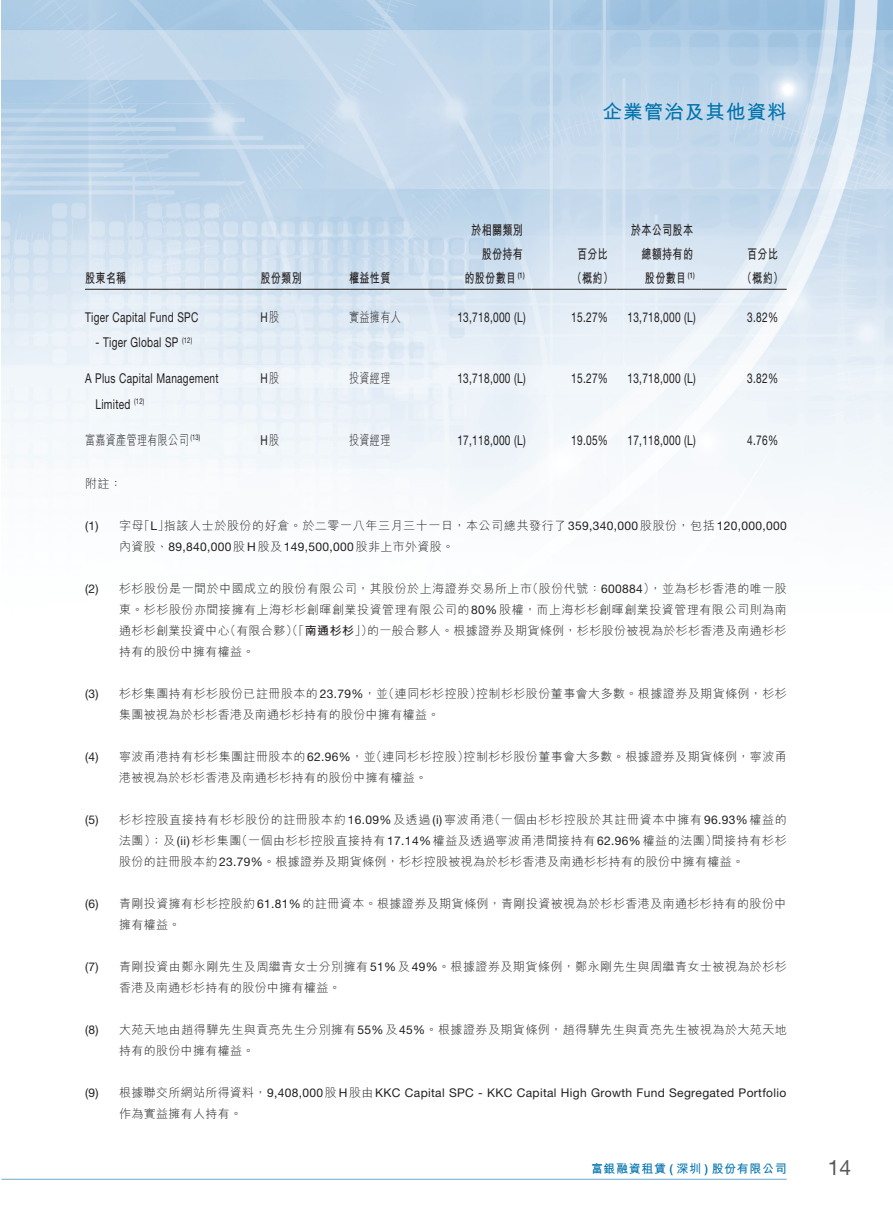
<style>
.page{position:relative;width:893px;height:1212px;background:#fff}
.page>*{position:absolute;margin:0;border:0;box-sizing:border-box;transform-origin:0 0}
.t1{font:21px "Helvetica Neue LT Std";color:#57585a}
.t2{font:700 19.5px "M Hei HK";letter-spacing:.055em;color:#0073ae}
._1__內文{font:13.5px "Helvetica Neue LT Std";letter-spacing:.03em;color:#231f20;scale:.75 1}
._1__內文-2{font:700 13.5px "M Hei HK";letter-spacing:.03em;color:#231f20;scale:.75 1}
._1__內文-3{font:300 13.5px "M Hei HK";letter-spacing:.03em;color:#231f20;scale:.75 1}
._2__附註內文{font:300 12px/21px "M Hei HK";letter-spacing:.04em;color:#231f20}
._2__附註內文-2{font:12px "Helvetica Neue LT Std";letter-spacing:.025em;color:#231f20}
.t3{font:700 12px "M Hei HK";letter-spacing:.05em;color:#0073ae}
._1__內文-4{font:7.8px "Helvetica Neue LT Std";color:#231f20;scale:.75 1}
._1__內文-5{font:500 7.8px "Helvetica Neue LT Std";color:#231f20;scale:.75 1}
.s1{font-family:"M Hei HK";font-weight:300}
.s2{font-family:"Helvetica Neue LT Std";font-weight:400}
.s3{font-weight:700}
.s4{font-family:"Helvetica Neue LT Std";font-weight:500}
</style>
<div class="page">
<img style="left:2px;top:0;width:891px;height:1179px">
<hr style="left:1px;top:1179px;width:786px;height:1px;background:#6da7d1">
<hr style="left:85px;top:289px;width:167px;height:1px;background:#231f20">
<hr style="left:252px;top:289px;width:97px;height:1px;background:#231f20">
<hr style="left:349px;top:289px;width:97px;height:1px;background:#231f20">
<hr style="left:446px;top:289px;width:85px;height:1px;background:#231f20">
<hr style="left:531px;top:289px;width:86px;height:1px;background:#231f20">
<hr style="left:617px;top:289px;width:85px;height:1px;background:#231f20">
<hr style="left:702px;top:289px;width:85px;height:1px;background:#231f20">
<p class="_1__內文-2" style="left:85px;top:268px;width:57px">股東名稱</p>
<p class="_1__內文" style="left:85px;top:309px;width:153px">Tiger Capital Fund SPC</p>
<p class="_1__內文-4" style="left:182px;top:335px;width:15px">)12(</p>
<p class="_1__內文" style="left:95px;top:335px;width:112px">- Tiger Global SP</p>
<p class="_1__內文" style="left:85px;top:371px;width:179px">A Plus Capital Management</p>
<p class="_1__內文-4" style="left:134px;top:397px;width:15px">)12(</p>
<p class="_1__內文" style="left:95px;top:396px;width:48px">Limited</p>
<p class="_1__內文-2" style="left:260px;top:268px;width:57px">股份類別</p>
<p class="_1__內文" style="left:260px;top:309px;width:27px">H<span class="s1">股</span></p>
<p class="_1__內文" style="left:260px;top:371px;width:27px">H<span class="s1">股</span></p>
<p class="_1__內文-2" style="left:349px;top:268px;width:57px">權益性質</p>
<p class="_1__內文-3" style="left:349px;top:310px;width:71px">實益擁有人</p>
<p class="_1__內文-3" style="left:349px;top:372px;width:57px">投資經理</p>
<h2 class="t2" style="left:603px;top:98px;width:186px">企業管治及其他資料</h2>
<p class="_1__內文-2" style="left:471px;top:220px;width:71px">於相關類別</p>
<p class="_1__內文-2" style="left:631px;top:220px;width:84px">於本公司股本</p>
<p class="_1__內文-2" style="left:482px;top:244px;width:57px">股份持有</p>
<p class="_1__內文-5" style="left:518px;top:271px;width:11px">(1)</p>
<p class="_1__內文-2" style="left:464px;top:268px;width:71px">的股份數目</p>
<p class="_1__內文-2" style="left:577px;top:244px;width:43px">百分比</p>
<p class="_1__內文-2" style="left:572px;top:268px;width:57px">（概約(</p>
<p class="_1__內文-2" style="left:641px;top:244px;width:71px">總額持有的</p>
<p class="_1__內文-5" style="left:688px;top:271px;width:11px">(1)</p>
<p class="_1__內文-2" style="left:645px;top:268px;width:57px">股份數目</p>
<p class="_1__內文-2" style="left:747px;top:244px;width:43px">百分比</p>
<p class="_1__內文-2" style="left:742px;top:268px;width:57px">（概約(</p>
<p class="_1__內文" style="left:457px;top:309px;width:93px">13,718,000 )L(</p>
<p class="_1__內文" style="left:571px;top:309px;width:51px">15.27%</p>
<p class="_1__內文" style="left:627px;top:309px;width:93px">13,718,000 (L(</p>
<p class="_1__內文" style="left:747px;top:309px;width:43px">3.82%</p>
<p class="_1__內文" style="left:457px;top:371px;width:93px">13,718,000 )L(</p>
<p class="_1__內文" style="left:571px;top:371px;width:51px">15.27%</p>
<p class="_1__內文" style="left:627px;top:371px;width:93px">13,718,000 (L(</p>
<p class="_1__內文" style="left:747px;top:371px;width:43px">3.82%</p>
<p class="_1__內文-3" style="left:85px;top:433px;width:140px">富嘉資產管理有限公司</p>
<p class="_2__附註內文" style="left:85px;top:473px;width:38px">附註：</p>
<p class="_2__附註內文" style="left:164px;top:515px;width:624px">指該人士於股份的好倉。於二零一八年三月三十一日，本公司總共發行了<span class="s2">359,340,000</span>股股份，包括<span class="s2">120,000,000</span></p>
<p class="_1__內文-3" style="left:349px;top:433px;width:57px">投資經理</p>
<p class="_1__內文" style="left:260px;top:432px;width:27px">H<span class="s1">股</span></p>
<p class="_1__內文-4" style="left:190px;top:433px;width:15px">(13)</p>
<p class="_1__內文" style="left:457px;top:432px;width:93px">17,118,000 )L(</p>
<p class="_1__內文" style="left:627px;top:432px;width:93px">17,118,000 (L(</p>
<p class="_1__內文" style="left:571px;top:432px;width:51px">19.05%</p>
<p class="_1__內文" style="left:747px;top:432px;width:43px">4.76%</p>
<p class="_2__附註內文" style="left:119px;top:515px;width:26px">字母</p>
<p class="_2__附註內文" style="left:138px;top:515px;width:33px">「 」<span class="s2">L</span></p>
<p class="_2__附註內文-2" style="left:85px;top:519px;width:15px">)1(</p>
<p class="_2__附註內文-2" style="left:85px;top:582px;width:15px">)2(</p>
<p class="_2__附註內文-2" style="left:85px;top:687px;width:15px">)3(</p>
<p class="_2__附註內文-2" style="left:85px;top:750px;width:15px">)4(</p>
<p class="_2__附註內文-2" style="left:85px;top:813px;width:15px">)5(</p>
<p class="_2__附註內文-2" style="left:85px;top:897px;width:15px">)6(</p>
<p class="_2__附註內文-2" style="left:85px;top:960px;width:15px">)7(</p>
<p class="_2__附註內文-2" style="left:85px;top:1023px;width:15px">)8(</p>
<p class="_2__附註內文-2" style="left:85px;top:1086px;width:15px">)9(</p>
<p class="_2__附註內文-2" style="left:119px;top:540px;width:337px"><span class="s1">內資股、</span>89,840,000<span class="s1">股</span>H<span class="s1">股及</span>149,500,000<span class="s1">股非上市外資股。</span></p>
<p class="_2__附註內文" style="left:119px;top:578px;width:415px">杉杉股份是一間於中國成立的股份有限公司，其股份於上海證券交易所上市</p>
<p class="_2__附註內文" style="left:526px;top:578px;width:262px">（股份代號：<span class="s2">600884</span> ，）並為杉杉香港的唯一股</p>
<p class="_2__附註內文" style="left:119px;top:599px;width:669px;text-align:right">東。杉杉股份亦間接擁有上海杉杉創暉創業投資管理有限公司的<span class="s2">80%</span>股權，而上海杉杉創暉創業投資管理有限公司則為南的一般合夥人。根據證券及期貨條例，杉杉股份被視為於杉杉香港及南通杉杉</p>
<p class="_2__附註內文" style="left:224px;top:620px;width:150px">（有限合夥）（「<span class="s3">南通杉杉</span>」）</p>
<p class="_2__附註內文" style="left:119px;top:620px;width:137px">通杉杉創業投資中心<br>持有的股份中擁有權益。</p>
<p class="_2__附註內文" style="left:119px;top:683px;width:364px">杉杉集團持有杉杉股份已註冊股本的<span class="s2">23.79%</span>，（並連同杉杉控股）</p>
<p class="_2__附註內文" style="left:476px;top:683px;width:312px">控制杉杉股份董事會大多數。根據證券及期貨條例，杉杉</p>
<p class="_2__附註內文" style="left:119px;top:704px;width:322px">集團被視為於杉杉香港及南通杉杉持有的股份中擁有權益。</p>
<p class="_2__附註內文" style="left:119px;top:746px;width:352px">寧波甬港持有杉杉集團註冊股本的<span class="s2">62.96%</span>，（並連同杉杉控股）</p>
<p class="_2__附註內文" style="left:464px;top:746px;width:325px">控制杉杉股份董事會大多數。根據證券及期貨條例，寧波甬</p>
<p class="_2__附註內文" style="left:119px;top:767px;width:310px">港被視為於杉杉香港及南通杉杉持有的股份中擁有權益。</p>
<p class="_2__附註內文" style="left:488px;top:809px;width:300px">（一個由杉杉控股於其註冊資本中擁有<span class="s2">96.93%</span>權益的</p>
<p class="_2__附註內文" style="left:119px;top:809px;width:376px">杉杉控股直接持有杉杉股份的註冊股本約<span class="s2">16.09%</span>及透過 <span class="s2">)i(</span> 寧波甬港</p>
<p class="_2__附註內文" style="left:119px;top:830px;width:626px">法團）；及 <span class="s2">)i i(</span> 杉杉集團<br>股份的註冊股本約<span class="s2">23.79%</span>。根據證券及期貨條例，杉杉控股被視為於杉杉香港及南通杉杉持有的股份中擁有權益。</p>
<p class="_2__附註內文" style="left:119px;top:893px;width:669px">青剛投資擁有杉杉控股約<span class="s2">61.81%</span>的註冊資本。根據證券及期貨條例，青剛投資被視為於杉杉香港及南通杉杉持有的股份中</p>
<p class="_2__附註內文" style="left:236px;top:830px;width:483px">（一個由杉杉控股直接持有<span class="s2">17.14%</span>權益及透過寧波甬港間接持有<span class="s2">62.96%</span>權益的法團）</p>
<p class="_2__附註內文" style="left:712px;top:830px;width:76px">間接持有杉杉</p>
<p class="_2__附註內文" style="left:119px;top:914px;width:63px">擁有權益。</p>
<p class="_2__附註內文" style="left:119px;top:956px;width:669px">青剛投資由鄭永剛先生及周繼青女士分別擁有<span class="s2">51%</span>及<span class="s2">49%</span>。根據證券及期貨條例，鄭永剛先生與周繼青女士被視為於杉杉</p>
<p class="_2__附註內文" style="left:119px;top:977px;width:223px">香港及南通杉杉持有的股份中擁有權益。</p>
<p class="_2__附註內文" style="left:119px;top:1019px;width:669px">大苑天地由趙得驊先生與貢亮先生分別擁有<span class="s2">55%</span>及<span class="s2">45%</span>。根據證券及期貨條例，趙得驊先生與貢亮先生被視為於大苑天地</p>
<p class="_2__附註內文" style="left:119px;top:1040px;width:137px">持有的股份中擁有權益。</p>
<p class="_2__附註內文-2" style="left:119px;top:1086px;width:669px"><span class="s1">根據聯交所網站所得資料，</span>9,408,000<span class="s1">股</span>H<span class="s1">股由</span>KKC Capital SPC - KKC Capital High Growth Fund Segregated Portfolio</p>
<p class="_2__附註內文" style="left:119px;top:1103px;width:125px">作為實益擁有人持有。</p>
<p class="t3" style="left:591px;top:1159px;width:197px">富銀融資租賃 <span class="s4">(</span> 深圳 <span class="s4">)</span> 股份有限公司</p>
<h1 class="t1" style="left:828px;top:1154px;width:25px">14</h1>
</div>
